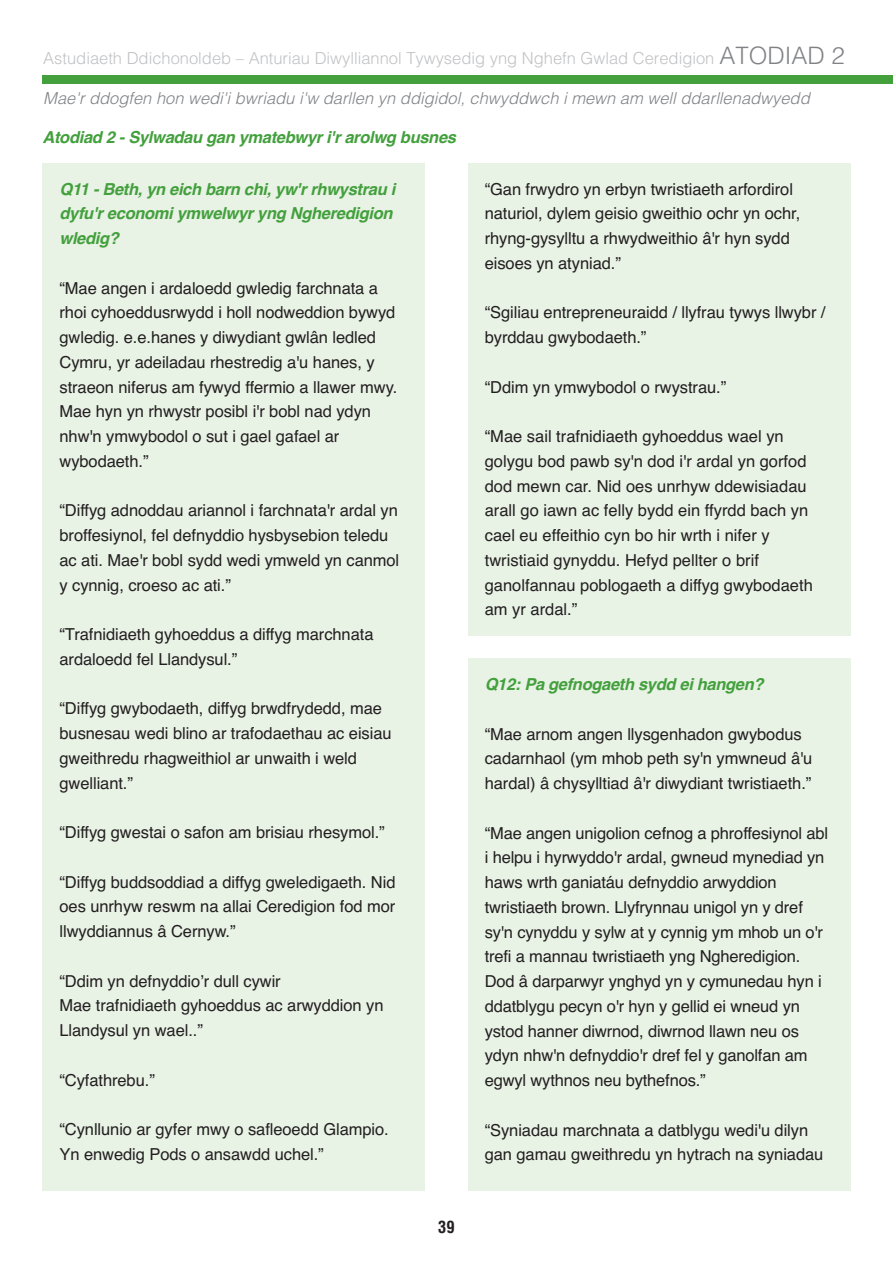
<style>
.page{position:relative;width:893px;height:1263px;background:#fff}
.page>*{position:absolute;margin:0;border:0;box-sizing:border-box;transform-origin:0 0}
.t1{font:16.5px/24.8px "Helvetica";letter-spacing:-.005em;color:#231f20}
.t2{font:italic 700 16.5px/24.8px "Helvetica";letter-spacing:-.02em;color:#43a03d}
.t3{font:300 16.5px "Helvetica";color:#c1c2c4}
.t4{font:italic 300 16.5px "Helvetica";color:#808285}
.t5{font:700 condensed 16.5px "Helvetica";color:#231f20}
.s1{font-size:24px;color:#808285}
</style>
<div class="page">
<div style="left:43px;top:163px;width:382px;height:1028px;background:#e8f2e5"></div>
<div style="left:468px;top:163px;width:382px;height:472px;background:#e8f2e5"></div>
<div style="left:468px;top:659px;width:382px;height:532px;background:#e8f2e5"></div>
<div style="left:43px;top:75px;width:850px;height:9px;background:#43a03d"></div>
<p class="t3" style="left:43px;top:52px;width:803px">Astudiaeth Ddichonoldeb – Anturiau Diwylliannol Tywysedig yng Nghefn Gwlad Ceredigion <span class="s1">ATODIAD 2</span></p>
<p class="t4" style="left:43px;top:92px;width:771px">Mae'r ddogfen hon wedi'i bwriadu i'w darllen yn ddigidol, chwyddwch i mewn am well ddarllenadwyedd</p>
<p class="t2" style="left:43px;top:126px;width:415px">Atodiad 2 - Sylwadau gan ymatebwyr i'r arolwg busnes</p>
<p class="t2" style="left:60px;top:178px;width:337px">Q11 - Beth, yn eich barn chi, yw'r rhwystrau i dyfu'r economi ymwelwyr yng Ngheredigion wledig?</p>
<p class="t1" style="left:60px;top:277px;width:339px">“Mae angen i ardaloedd gwledig farchnata a rhoi cyhoeddusrwydd i holl nodweddion bywyd gwledig. e.e.hanes y diwydiant gwlân ledled Cymru, yr adeiladau rhestredig a'u hanes, y straeon niferus am fywyd ffermio a llawer mwy.<br>Mae hyn yn rhwystr posibl i'r bobl nad ydyn nhw'n ymwybodol o sut i gael gafael ar wybodaeth.”</p>
<p class="t1" style="left:60px;top:500px;width:341px">“Diffyg adnoddau ariannol i farchnata'r ardal yn broffesiynol, fel defnyddio hysbysebion teledu ac ati. Mae'r bobl sydd wedi ymweld yn canmol y cynnig, croeso ac ati.”</p>
<p class="t1" style="left:60px;top:623px;width:315px">“Trafnidiaeth gyhoeddus a diffyg marchnata ardaloedd fel Llandysul.”</p>
<p class="t1" style="left:60px;top:698px;width:334px">“Diffyg gwybodaeth, diffyg brwdfrydedd, mae busnesau wedi blino ar trafodaethau ac eisiau gweithredu rhagweithiol ar unwaith i weld gwelliant.”</p>
<p class="t1" style="left:60px;top:821px;width:327px">“Diffyg gwestai o safon am brisiau rhesymol.”</p>
<p class="t1" style="left:60px;top:871px;width:337px;text-align:justify">“Diffyg buddsoddiad a diffyg gweledigaeth. Nid oes unrhyw reswm na allai Ceredigion fod mor llwyddiannus â Cernyw.”</p>
<p class="t1" style="left:60px;top:970px;width:223px">“Ddim yn defnyddio’r dull cywir</p>
<p class="t1" style="left:60px;top:995px;width:326px">Mae trafnidiaeth gyhoeddus ac arwyddion yn<br>Llandysul yn wael..”</p>
<p class="t1" style="left:60px;top:1069px;width:97px">“Cyfathrebu.”</p>
<p class="t1" style="left:60px;top:1118px;width:331px">“Cynllunio ar gyfer mwy o safleoedd Glampio.<br>Yn enwedig Pods o ansawdd uchel.”</p>
<p class="t5" style="left:438px;top:1220px;width:18px">39</p>
<p class="t1" style="left:485px;top:178px;width:317px">“Gan frwydro yn erbyn twristiaeth arfordirol naturiol, dylem geisio gweithio ochr yn ochr, rhyng-gysylltu a rhwydweithio â'r hyn sydd eisoes yn atyniad.”</p>
<p class="t1" style="left:485px;top:302px;width:342px">“Sgiliau entrepreneuraidd / llyfrau tywys llwybr / byrddau gwybodaeth.”</p>
<p class="t1" style="left:485px;top:376px;width:243px">“Ddim yn ymwybodol o rwystrau.”</p>
<p class="t1" style="left:485px;top:425px;width:330px">“Mae sail trafnidiaeth gyhoeddus wael yn golygu bod pawb sy'n dod i'r ardal yn gorfod dod mewn car. Nid oes unrhyw ddewisiadau arall go iawn ac felly bydd ein ffyrdd bach yn cael eu effeithio cyn bo hir wrth i nifer y twristiaid gynyddu. Hefyd pellter o brif ganolfannau poblogaeth a diffyg gwybodaeth am yr ardal.”</p>
<p class="t2" style="left:485px;top:673px;width:280px">Q12: Pa gefnogaeth sydd ei hangen?</p>
<p class="t1" style="left:485px;top:723px;width:329px">“Mae arnom angen llysgenhadon gwybodus cadarnhaol (ym mhob peth sy'n ymwneud â'u hardal) â chysylltiad â'r diwydiant twristiaeth.”</p>
<p class="t1" style="left:485px;top:822px;width:345px">“Mae angen unigolion cefnog a phroffesiynol abl i helpu i hyrwyddo'r ardal, gwneud mynediad yn haws wrth ganiatáu defnyddio arwyddion twristiaeth brown. Llyfrynnau unigol yn y dref sy'n cynyddu y sylw at y cynnig ym mhob un o'r trefi a mannau twristiaeth yng Ngheredigion.<br>Dod â darparwyr ynghyd yn y cymunedau hyn i ddatblygu pecyn o'r hyn y gellid ei wneud yn ystod hanner diwrnod, diwrnod llawn neu os ydyn nhw'n defnyddio'r dref fel y ganolfan am egwyl wythnos neu bythefnos.”</p>
<p class="t1" style="left:485px;top:1119px;width:340px">“Syniadau marchnata a datblygu wedi'u dilyn gan gamau gweithredu yn hytrach na syniadau</p>
</div>
